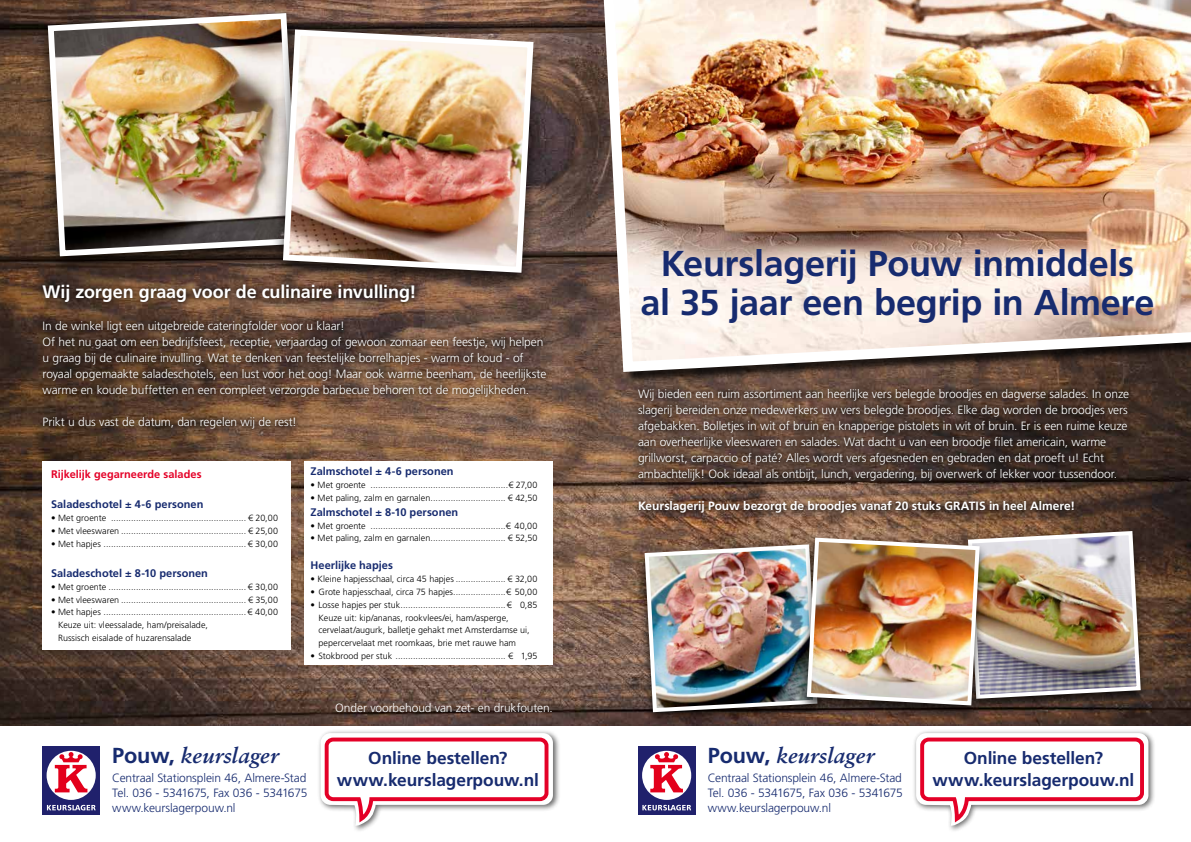
<style>
.page{position:relative;width:1191px;height:842px;background:#fff}
.page>*{position:absolute;margin:0;border:0;box-sizing:border-box;transform-origin:0 0}
.t1{font:700 36px/39px "Frutiger LT Std";letter-spacing:-.01em;color:#172b6f;text-align:center}
.t2{font:italic 700 21.7px "Sabon LT Std";color:#172b6f}
.t3{font:700 18px "Frutiger LT Std";letter-spacing:-.01em;color:#fff}
.t4{font:700 17.3px/22.8px "Frutiger LT Std";letter-spacing:-.005em;color:#172b6f;text-align:center}
.t5{font:300 12px/16px "Frutiger LT Std";letter-spacing:-.01em;color:#fff}
.t6{font:300 12px/15px "Frutiger LT Std";letter-spacing:-.015em;color:#172b6f;text-align:justify}
.t7{font:700 12px "Frutiger LT Std";color:#fff}
.t8{font:700 11px "Frutiger LT Std";color:#172b6f}
.t9{font:700 11px "Frutiger LT Std";color:#e40027}
.t10{font:300 9px/12.8px "Frutiger LT Std";color:#000}
.s1{font-family:"Frutiger LT Std";font-style:normal}
</style>
<div class="page">
<img style="left:0;top:0;width:1191px;height:726px">
<img style="left:596px;top:0;width:595px;height:377px">
<div style="left:638px;top:747px;width:57px;height:68px;background:#20216c"></div>
<div style="left:642px;top:751px;width:49px;height:49px;background:#fff;border-radius:50%"></div>
<svg style="left:650px;top:752px;width:33px;height:40px"></svg>
<svg style="left:642px;top:805px;width:49px;height:6px"></svg>
<div style="left:43px;top:747px;width:57px;height:68px;background:#20216c"></div>
<div style="left:47px;top:751px;width:49px;height:49px;background:#fff;border-radius:50%"></div>
<svg style="left:55px;top:752px;width:32px;height:40px"></svg>
<svg style="left:47px;top:805px;width:49px;height:6px"></svg>
<div style="left:633px;top:384px;width:502px;height:135px;background:#000;opacity:.75"></div>
<div style="left:37px;top:279px;width:515px;height:155px;background:#000;opacity:.75"></div>
<div style="left:43px;top:461px;width:248px;height:189px;background:#fff"></div>
<div style="left:635px;top:541px;width:191px;height:186px;background:#000;opacity:.75"></div>
<div style="left:958px;top:527px;width:192px;height:187px;background:#000;opacity:.75"></div>
<div style="left:797px;top:534px;width:192px;height:186px;background:#000;opacity:.75"></div>
<img style="left:642px;top:529px;width:500px;height:185px">
<div style="left:912px;top:730px;width:244px;height:103px;background:#000;opacity:.6"></div>
<svg style="left:916px;top:733px;width:232px;height:94px"></svg>
<div style="left:317px;top:730px;width:243px;height:103px;background:#000;opacity:.6"></div>
<svg style="left:320px;top:733px;width:233px;height:94px"></svg>
<div style="left:305px;top:461px;width:248px;height:204px;background:#fff"></div>
<div style="left:34px;top:8px;width:278px;height:270px;background:#000;opacity:.75"></div>
<img style="left:45px;top:10px;width:256px;height:249px">
<div style="left:270px;top:24px;width:277px;height:270px;background:#000;opacity:.75"></div>
<img style="left:280px;top:26px;width:256px;height:250px">
<h3 class="t3" style="left:43px;top:281px;width:375px">Wij zorgen graag voor de culinaire invulling!</h3>
<p class="t5" style="left:43px;top:318px;width:505px">In de winkel ligt een uitgebreide cateringfolder voor u klaar!<br>Of het nu gaat om een bedrijfsfeest, receptie, verjaardag of gewoon zomaar een feestje, wij helpen u graag bij de culinaire invulling. Wat te denken van feestelijke borrelhapjes - warm of koud - of royaal opgemaakte saladeschotels, een lust voor het oog! Maar ook warme beenham, de heerlijkste warme en koude buffetten en een compleet verzorgde barbecue behoren tot de mogelijkheden.</p>
<h3 class="t5" style="left:43px;top:414px;width:256px">Prikt u dus vast de datum, dan regelen wij de rest!</h3>
<p class="t9" style="left:51px;top:468px;width:152px">Rijkelijk gegarneerde salades</p>
<p class="t8" style="left:51px;top:498px;width:154px">Saladeschotel ± 4-6 personen</p>
<p class="t10" style="left:51px;top:512px;width:228px">• Met groente ...................................................... € 20,00</p>
<p class="t10" style="left:51px;top:524px;width:228px">• Met vleeswaren .................................................. € 25,00</p>
<p class="t10" style="left:51px;top:537px;width:228px">• Met hapjes ......................................................... € 30,00</p>
<p class="t8" style="left:51px;top:567px;width:158px">Saladeschotel ± 8-10 personen</p>
<p class="t10" style="left:51px;top:580px;width:228px">• Met groente ....................................................... € 30,00</p>
<p class="t10" style="left:51px;top:593px;width:229px">• Met vleeswaren .................................................. € 35,00</p>
<p class="t10" style="left:58px;top:606px;width:221px;text-indent:-7px">• Met hapjes ......................................................... € 40,00<br>Keuze uit: vleessalade, ham/preisalade,<br>Russisch eisalade of huzarensalade</p>
<p class="t8" style="left:310px;top:465px;width:145px">Zalmschotel ± 4-6 personen</p>
<p class="t10" style="left:310px;top:478px;width:229px">• Met groente .......................................................€ 27,00</p>
<p class="t10" style="left:310px;top:491px;width:228px">• Met paling, zalm en garnalen.............................. € 42,50</p>
<p class="t8" style="left:310px;top:505px;width:149px">Zalmschotel ± 8-10 personen</p>
<p class="t10" style="left:310px;top:519px;width:228px">• Met groente ......................................................€ 40,00</p>
<p class="t10" style="left:310px;top:532px;width:229px">• Met paling, zalm en garnalen.............................. € 52,50</p>
<p class="t8" style="left:310px;top:559px;width:84px">Heerlijke hapjes</p>
<p class="t10" style="left:310px;top:573px;width:228px">• Kleine hapjesschaal, circa 45 hapjes .................... € 32,00</p>
<p class="t10" style="left:310px;top:586px;width:229px">• Grote hapjesschaal, circa 75 hapjes.....................€ 50,00</p>
<p class="t10" style="left:318px;top:598px;width:220px;text-indent:-8px">• Losse hapjes per stuk..........................................€ 0,85<br>Keuze uit: kip/ananas, rookvlees/ei, ham/asperge, cervelaat/augurk, balletje gehakt met Amsterdamse ui, pepercervelaat met roomkaas, brie met rauwe ham</p>
<p class="t10" style="left:310px;top:650px;width:229px">• Stokbrood per stuk ............................................ € 1,95</p>
<h3 class="t5" style="left:335px;top:700px;width:219px">Onder voorbehoud van zet- en drukfouten.</h3>
<h2 class="t2" style="left:112px;top:742px;width:168px"><span class="s1">Pouw,</span> keurslager</h2>
<h3 class="t6" style="left:112px;top:771px;width:197px">Centraal Stationsplein 46, Almere-Stad Tel. 036 - 5341675, Fax 036 - 5341675 www.keurslagerpouw.nl</h3>
<h3 class="t4" style="left:337px;top:746px;width:203px">Online bestellen? www.keurslagerpouw.nl</h3>
<h1 class="t1" style="left:640px;top:244px;width:515px">Keurslagerij Pouw inmiddels<br>al 35 jaar een begrip in Almere</h1>
<p class="t5" style="left:638px;top:386px;width:492px">Wij bieden een ruim assortiment aan heerlijke vers belegde broodjes en dagverse salades. In onze slagerij bereiden onze medewerkers uw vers belegde broodjes. Elke dag worden de broodjes vers afgebakken. Bolletjes in wit of bruin en knapperige pistolets in wit of bruin. Er is een ruime keuze aan overheerlijke vleeswaren en salades. Wat dacht u van een broodje filet americain, warme grillworst, carpaccio of paté? Alles wordt vers afgesneden en gebraden en dat proeft u! Echt ambachtelijk! Ook ideaal als ontbijt, lunch, vergadering, bij overwerk of lekker voor tussendoor.</p>
<h3 class="t7" style="left:638px;top:499px;width:439px">Keurslagerij Pouw bezorgt de broodjes vanaf 20 stuks GRATIS in heel Almere!</h3>
<h2 class="t2" style="left:708px;top:742px;width:168px"><span class="s1">Pouw,</span> keurslager</h2>
<h3 class="t6" style="left:708px;top:771px;width:197px">Centraal Stationsplein 46, Almere-Stad Tel. 036 - 5341675, Fax 036 - 5341675 www.keurslagerpouw.nl</h3>
<h3 class="t4" style="left:932px;top:746px;width:203px">Online bestellen? www.keurslagerpouw.nl</h3>
</div>
